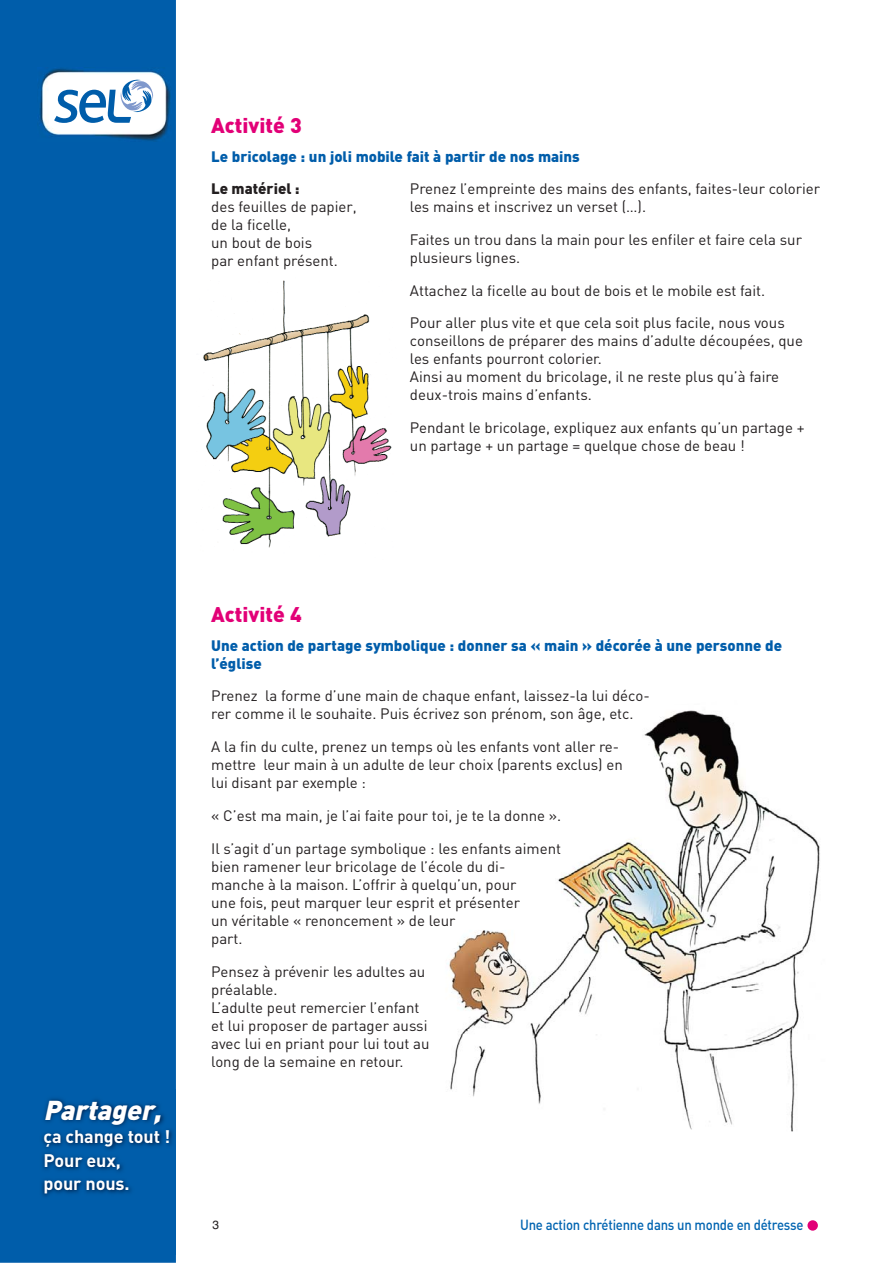
<style>
.page{position:relative;width:893px;height:1263px;background:#fff}
.page>*{position:absolute;margin:0;border:0;box-sizing:border-box;transform-origin:0 0}
.t1{font:italic 900 27px "DIN";color:#fff}
.t2{font:900 21px "DIN";color:#e20077}
.t3{font:700 18px/23.5px "DIN";letter-spacing:-.005em;color:#fff}
.t4{font:15px/18px "DIN";color:#231f20}
.t5{font:900 15px/18px "DIN";color:#005daa}
.t6{font:900 15px "DIN";color:#231f20}
.t7{font:500 14.55px "DIN";letter-spacing:-.015em;color:#0064b1;scale:.9 1}
.t8{font:12px "Helvetica";color:#231f20}
</style>
<div class="page">
<div style="left:0;top:0;width:176px;height:1263px;background:#005daa"></div>
<img style="left:27px;top:1089px;width:149px;height:165px">
<div style="left:807px;top:1220px;width:10px;height:11px;background:#e20077;border-radius:50%"></div>
<img style="left:38px;top:68px;width:134px;height:73px">
<div style="left:50px;top:75px;width:113px;height:55px;background:#fff;border-radius:9px"></div>
<svg style="left:54px;top:79px;width:100px;height:44px"></svg>
<img style="left:447px;top:710px;width:373px;height:422px">
<img style="left:203px;top:280px;width:189px;height:268px">
<h2 class="t2" style="left:211px;top:118px;width:92px">Activité 3</h2>
<p class="t5" style="left:211px;top:148px;width:370px">Le bricolage : un joli mobile fait à partir de nos mains</p>
<p class="t6" style="left:211px;top:183px;width:90px">Le matériel :</p>
<p class="t4" style="left:211px;top:199px;width:147px">des feuilles de papier, de la ficelle,<br>un bout de bois<br>par enfant présent.</p>
<p class="t4" style="left:410px;top:181px;width:412px">Prenez l’empreinte des mains des enfants, faites-leur colorier les mains et inscrivez un verset (…).</p>
<p class="t4" style="left:410px;top:232px;width:393px">Faites un trou dans la main pour les enfiler et faire cela sur plusieurs lignes.</p>
<p class="t4" style="left:410px;top:275px;width:376px;line-height:32.8px">Attachez la ficelle au bout de bois et le mobile est fait.<br>Pour aller plus vite et que cela soit plus facile, nous vous</p>
<p class="t4" style="left:410px;top:334px;width:394px">conseillons de préparer des mains d’adulte découpées, que les enfants pourront colorier.<br>Ainsi au moment du bricolage, il ne reste plus qu’à faire deux-trois mains d’enfants.</p>
<p class="t4" style="left:410px;top:421px;width:396px">Pendant le bricolage, expliquez aux enfants qu’un partage + un partage + un partage = quelque chose de beau !</p>
<h1 class="t1" style="left:43px;top:1100px;width:124px">Partager,</h1>
<p class="t3" style="left:43px;top:1127px;width:128px">ça change tout !<br>Pour eux,<br>pour nous.</p>
<h2 class="t2" style="left:211px;top:607px;width:92px">Activité 4</h2>
<p class="t5" style="left:211px;top:638px;width:572px">Une action de partage symbolique : donner sa « main » décorée à une personne de l’église</p>
<p class="t4" style="left:211px;top:689px;width:440px">Prenez la forme d’une main de chaque enfant, laissez-la lui déco&shy;rer comme il le souhaite. Puis écrivez son prénom, son âge, etc.</p>
<p class="t4" style="left:211px;top:740px;width:413px">A la fin du culte, prenez un temps où les enfants vont aller re&shy;mettre leur main à un adulte de leur choix (parents exclus) en lui disant par exemple :</p>
<p class="t4" style="left:211px;top:801px;width:351px;line-height:32.8px">« C’est ma main, je l’ai faite pour toi, je te la donne ».<br>Il s’agit d’un partage symbolique : les enfants aiment</p>
<p class="t4" style="left:211px;top:859px;width:310px">bien ramener leur bricolage de l’école du di&shy;manche à la maison. L’offrir à quelqu’un, pour une fois, peut marquer leur esprit et présenter un véritable « renoncement » de leur<br>part.</p>
<p class="t4" style="left:211px;top:964px;width:220px">Pensez à prévenir les adultes au préalable.<br>L’adulte peut remercier l’enfant et lui proposer de partager aussi avec lui en priant pour lui tout au long de la semaine en retour.</p>
<p class="t8" style="left:212px;top:1220px;width:8px">3</p>
<p class="t7" style="left:520px;top:1219px;width:316px">Une action chrétienne dans un monde en détresse</p>
</div>
